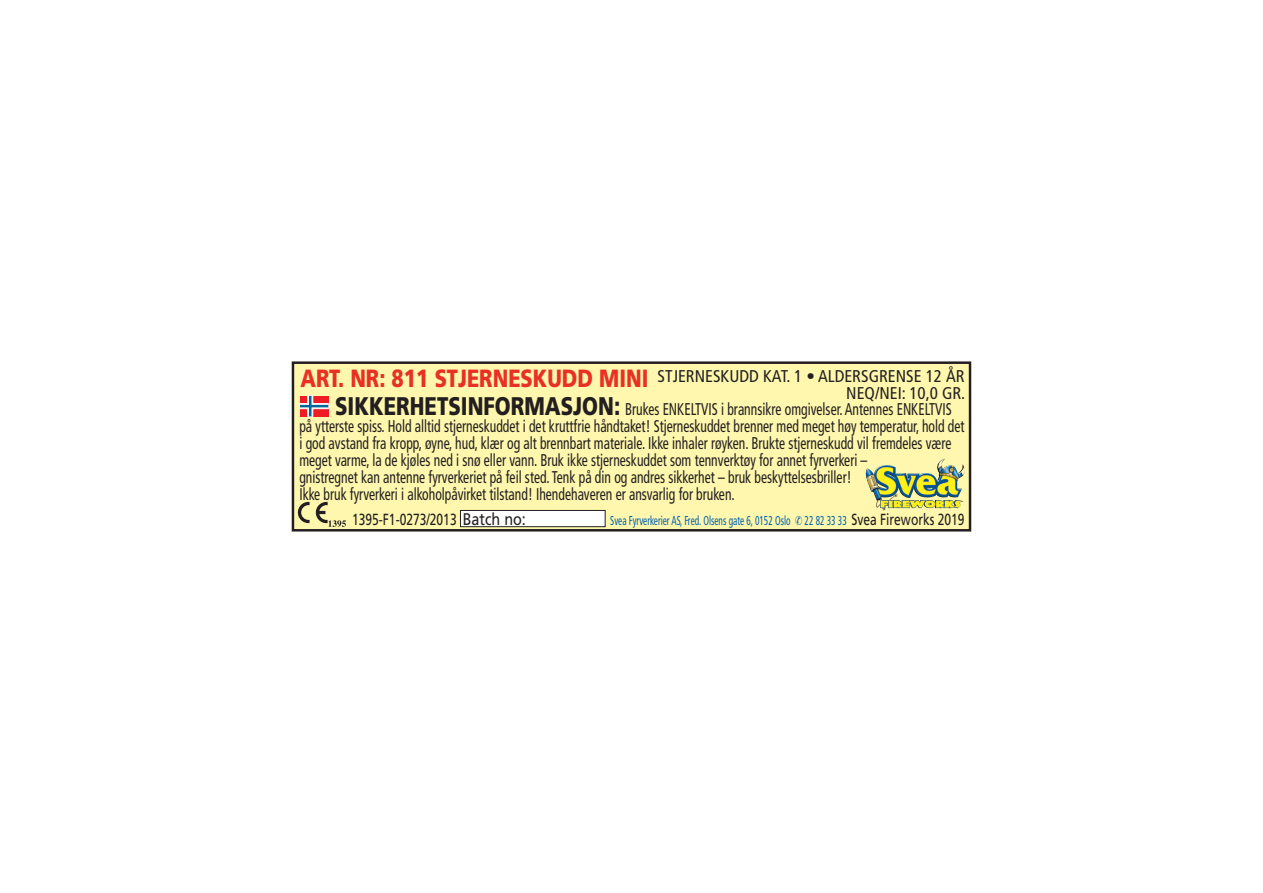
<style>
.page{position:relative;width:1263px;height:893px;background:#fff}
.page>*{position:absolute;margin:0;border:0;box-sizing:border-box;transform-origin:0 0}
.t1{font:900 24.9px "Frutiger";color:#e83025;scale:.81 1}
.t2{font:condensed 16.95px/17px "Frutiger";color:#231f20;scale:.8 1}
.t3{font:condensed 16.95px/17.4px "Frutiger";color:#231f20;text-align:right}
.t4{font:16.05px "Frutiger";color:#231f20;scale:.75 1}
.t5{font:condensed 12.9px "Frutiger";color:#0461ab;scale:.72 1}
.s1{font-weight:900;font-stretch:normal;font-size:25.5px}
.s2{font-size:16.95px}
.s3{font-stretch:normal;font-size:16.05px;color:#231f20}
</style>
<div class="page">
<div style="left:293px;top:363px;width:677px;height:167px;background:#fef7ad"></div>
<div style="left:292px;top:361px;width:679px;height:170px;border:2px solid #231f20"></div>
<img style="left:929px;top:459px;width:15px;height:22px">
<svg style="left:298px;top:502px;width:12px;height:21px"></svg>
<svg style="left:316px;top:502px;width:30px;height:25px"></svg>
<svg style="left:300px;top:396px;width:28px;height:20px"></svg>
<svg style="left:460px;top:510px;width:146px;height:17px;background:#e5e4e4"></svg>
<p class="t3" style="left:658px;top:367px;width:309px">STJERNESKUDD KAT. 1 • ALDERSGRENSE 12 ÅR<br>NEQ/NEI: 10,0 GR.</p>
<h1 class="t1" style="left:300px;top:363px;width:431px">ART. NR: 811 STJERNESKUDD MINI</h1>
<p class="t2" style="left:299px;top:401px;width:833px;text-indent:36px"><span class="s1">SIKKERHETSINFORMASJON:</span> Brukes ENKELTVIS i brannsikre omgivelser. Antennes ENKELTVIS på ytterste spiss. Hold alltid stjerneskuddet i det kruttfrie håndtaket! Stjerneskuddet brenner med meget høy temperatur, hold det i god avstand fra kropp, øyne, hud, klær og alt brennbart materiale. Ikke inhaler røyken. Brukte stjerneskudd vil fremdeles være meget varme, la de kjøles ned i snø eller vann. Bruk ikke stjerneskuddet som tennverktøy for annet fyrverkeri –<br>gnistregnet kan antenne fyrverkeriet på feil sted. Tenk på din og andres sikkerhet – bruk beskyttelsesbriller!<br>Ikke bruk fyrverkeri i alkoholpåvirket tilstand! Ihendehaveren er ansvarlig for bruken.</p>
<p class="t4" style="left:352px;top:510px;width:233px">1395-F1-0273/2013 <span class="s2">Batch no:</span></p>
<p class="t5" style="left:610px;top:513px;width:494px">Svea Fyrverkerier AS, Fred. Olsens gate 6, 0152 Oslo 22 82 33 33 <span class="s3">Svea Fireworks 2019</span></p>
</div>
